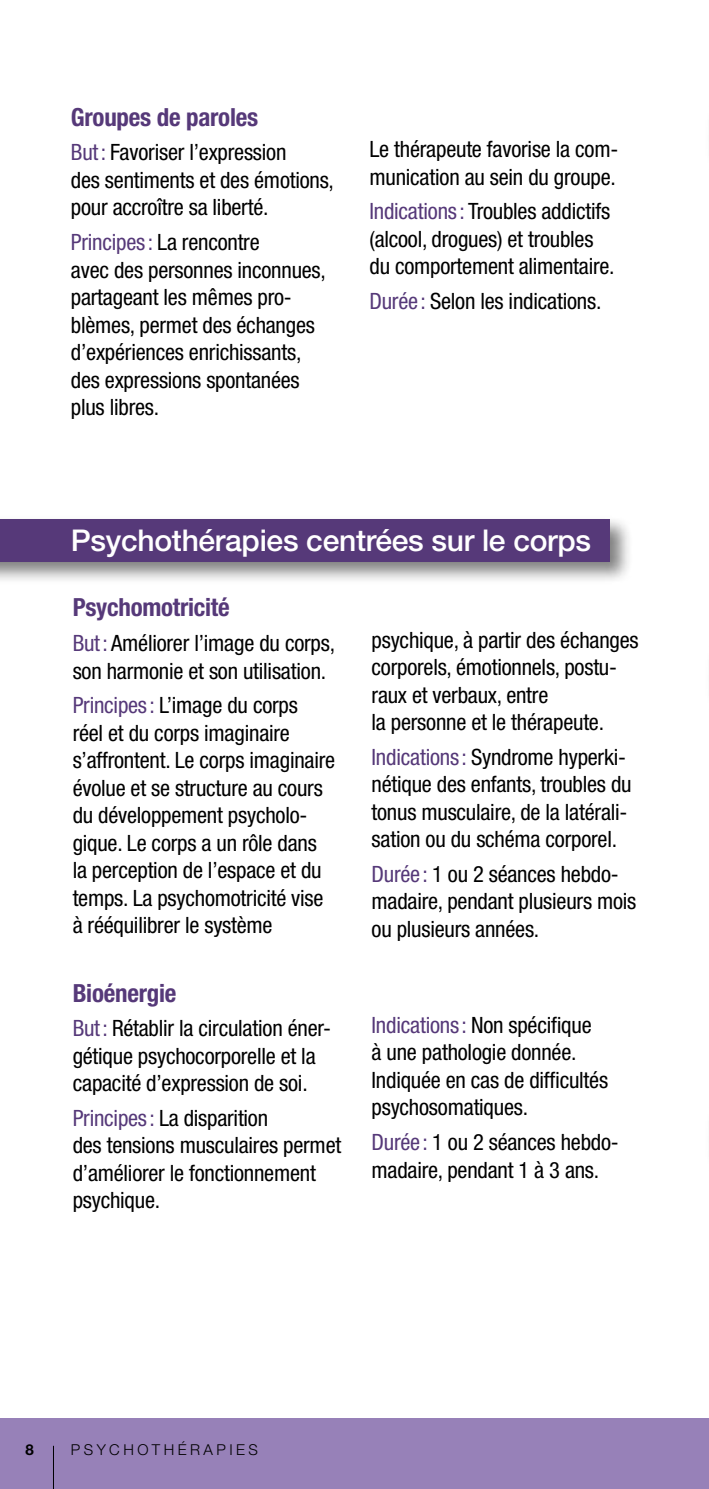
<style>
.page{position:relative;width:709px;height:1489px;background:#fff}
.page>*{position:absolute;margin:0;border:0;box-sizing:border-box;transform-origin:0 0}
.PETIT_TITRE_BLANC_DS{font:500 30px "Helvetica Neue LT Pro";letter-spacing:-.01em;color:#fff}
.INTERTITRE_COULEUR{font:700 condensed 25px "Helvetica Neue";letter-spacing:-.01em;color:#563979}
.TEXTE_NORMAL_NOIR{font:condensed 22.5px/27.5px "Helvetica Neue LT Pro";letter-spacing:-.01em;color:#000}
.t1{font:300 15px "Helvetica Neue LT Pro";letter-spacing:.23em;color:#000}
.t2{font:700 15px "Helvetica Neue LT Pro";color:#000}
.s1{color:#563979}
</style>
<div class="page">
<div style="left:0;top:1417px;width:709px;height:71px;background:#9781b8"></div>
<div style="left:0;top:515px;width:633px;height:70px;background:#000;opacity:.5"></div>
<div style="left:0;top:519px;width:609px;height:42px;background:#563979"></div>
<hr style="left:708px;top:107px;width:1px;height:42px;background:#563979">
<hr style="left:708px;top:647px;width:1px;height:42px;background:#563979">
<hr style="left:708px;top:1107px;width:1px;height:43px;background:#563979">
<hr style="left:53px;top:1445px;width:1px;height:43px;background:#000">
<p class="INTERTITRE_COULEUR" style="left:71px;top:102px;width:189px">Groupes de paroles</p>
<p class="TEXTE_NORMAL_NOIR" style="left:71px;top:138px;width:265px"><span class="s1">But:</span> Favoriser l’expression<br>des sentiments et des émotions, pour accroître sa liberté.</p>
<p class="TEXTE_NORMAL_NOIR" style="left:71px;top:228px;width:256px"><span class="s1">Principes :</span> La rencontre<br>avec des personnes inconnues, partageant les mêmes pro&shy;blèmes, permet des échanges d’expériences enrichissants, des expressions spontanées plus libres.</p>
<p class="TEXTE_NORMAL_NOIR" style="left:369px;top:135px;width:250px">Le thérapeute favorise la com&shy;munication au sein du groupe.</p>
<p class="TEXTE_NORMAL_NOIR" style="left:369px;top:197px;width:247px"><span class="s1">Indications :</span> Troubles addictifs (alcool, drogues) et troubles du comportement alimentaire.</p>
<p class="TEXTE_NORMAL_NOIR" style="left:369px;top:287px;width:233px"><span class="s1">Durée:</span> Selon les indications.</p>
<p class="PETIT_TITRE_BLANC_DS" style="left:71px;top:522px;width:522px">Psychothérapies centrées sur le corps</p>
<p class="INTERTITRE_COULEUR" style="left:73px;top:592px;width:158px">Psychomotricité</p>
<p class="TEXTE_NORMAL_NOIR" style="left:73px;top:629px;width:264px"><span class="s1">But:</span> Améliorer l’image du corps, son harmonie et son utilisation.</p>
<p class="TEXTE_NORMAL_NOIR" style="left:73px;top:691px;width:264px"><span class="s1">Principes :</span> L’image du corps<br>réel et du corps imaginaire s’affrontent. Le corps imaginaire évolue et se structure au cours du développement psycholo&shy;gique. Le corps a un rôle dans la perception de l’espace et du temps. La psychomotricité vise à rééquilibrer le système</p>
<p class="INTERTITRE_COULEUR" style="left:73px;top:977px;width:105px">Bioénergie</p>
<p class="TEXTE_NORMAL_NOIR" style="left:73px;top:1014px;width:260px"><span class="s1">But:</span> Rétablir la circulation éner&shy;gétique psychocorporelle et la capacité d’expression de soi.</p>
<p class="TEXTE_NORMAL_NOIR" style="left:73px;top:1103px;width:270px"><span class="s1">Principes :</span> La disparition<br>des tensions musculaires permet d’améliorer le fonctionnement psychique.</p>
<p class="TEXTE_NORMAL_NOIR" style="left:371px;top:625px;width:268px">psychique, à partir des échanges corporels, émotionnels, postu&shy;raux et verbaux, entre<br>la personne et le thérapeute.</p>
<p class="TEXTE_NORMAL_NOIR" style="left:371px;top:742px;width:261px"><span class="s1">Indications :</span> Syndrome hyperki&shy;nétique des enfants, troubles du tonus musculaire, de la latérali&shy;sation ou du schéma corporel.</p>
<p class="TEXTE_NORMAL_NOIR" style="left:371px;top:860px;width:266px"><span class="s1">Durée:</span> 1 ou 2 séances hebdo&shy;madaire, pendant plusieurs mois ou plusieurs années.</p>
<p class="TEXTE_NORMAL_NOIR" style="left:371px;top:1010px;width:238px"><span class="s1">Indications :</span> Non spécifique<br>à une pathologie donnée.<br>Indiquée en cas de difficultés psychosomatiques.</p>
<p class="TEXTE_NORMAL_NOIR" style="left:371px;top:1127px;width:249px"><span class="s1">Durée:</span> 1 ou 2 séances hebdo&shy;madaire, pendant 1 à 3 ans.</p>
<p class="t2" style="left:26px;top:1440px;width:10px">8</p>
<p class="t1" style="left:71px;top:1439px;width:188px">PSYCHOTHÉRAPIES</p>
</div>
